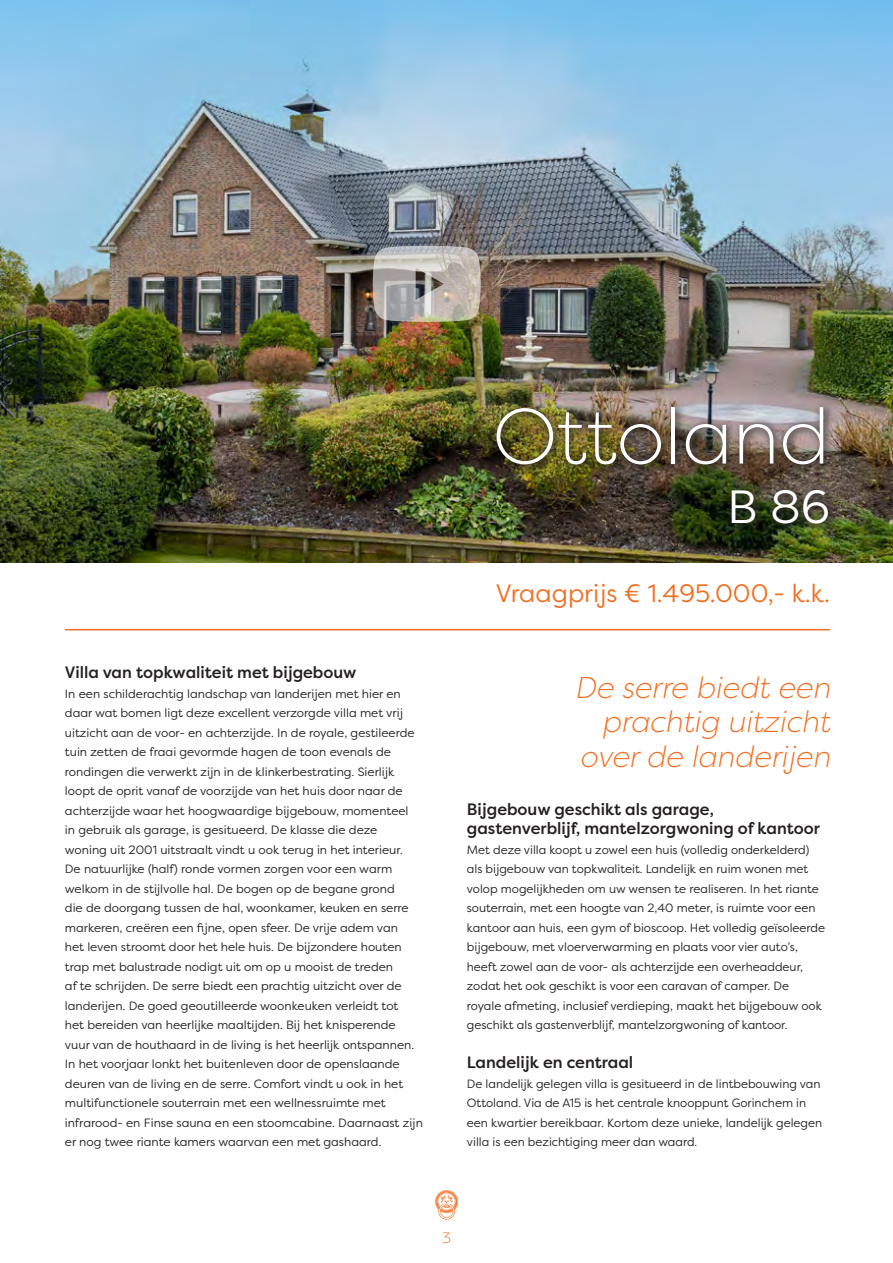
<style>
.page{position:relative;width:893px;height:1263px;background:#fff}
.page>*{position:absolute;margin:0;border:0;box-sizing:border-box;transform-origin:0 0}
.t1{font:300 78px "Filson Pro";color:#fff}
.t2{font:46.5px "Filson Pro";color:#fff}
.Body_9-15{font:italic 300 30px/34.5px "Filson Pro";color:#f36e21;text-align:right}
.t3{font:25.2px "Filson Pro";color:#f36e21}
.Body_9-15-2{font:500 16.5px/19.5px "Filson Pro";color:#231f20}
.tussenkop{font:500 16.5px "Filson Pro";color:#231f20}
.t4{font:300 15px "Filson Pro";color:#f36e21}
.Body_9-15-3{font:12px/19.5px "Filson Pro";color:#231f20}
</style>
<div class="page">
<img style="left:0;top:0;width:893px;height:562px">
<div style="left:489px;top:399px;width:350px;height:135px;background:#231f20;opacity:.75"></div>
<hr style="left:65px;top:629px;width:765px;height:1px;background:#f36e21">
<svg style="left:373px;top:246px;width:108px;height:76px;background:#b4b0aa"></svg>
<svg style="left:435px;top:1190px;width:23px;height:29px"></svg>
<p class="Body_9-15-2" style="left:65px;top:662px;width:293px">Villa van topkwaliteit met bijgebouw</p>
<p class="Body_9-15-3" style="left:65px;top:683px;width:359px">In een schilderachtig landschap van landerijen met hier en daar wat bomen ligt deze excellent verzorgde villa met vrij uitzicht aan de voor- en achterzijde. In de royale, gestileerde tuin zetten de fraai gevormde hagen de toon evenals de rondingen die verwerkt zijn in de klinkerbestrating. Sierlijk loopt de oprit vanaf de voorzijde van het huis door naar de achterzijde waar het hoogwaardige bijgebouw, momenteel<br>in gebruik als garage, is gesitueerd. De klasse die deze<br>woning uit 2001 uitstraalt vindt u ook terug in het interieur.<br>De natuurlijke (half) ronde vormen zorgen voor een warm welkom in de stijlvolle hal. De bogen op de begane grond<br>die de doorgang tussen de hal, woonkamer, keuken en serre markeren, creëren een fijne, open sfeer. De vrije adem van<br>het leven stroomt door het hele huis. De bijzondere houten trap met balustrade nodigt uit om op u mooist de treden<br>af te schrijden. De serre biedt een prachtig uitzicht over de landerijen. De goed geoutilleerde woonkeuken verleidt tot<br>het bereiden van heerlijke maaltijden. Bij het knisperende vuur van de houthaard in de living is het heerlijk ontspannen.<br>In het voorjaar lonkt het buitenleven door de openslaande deuren van de living en de serre. Comfort vindt u ook in het multifunctionele souterrain met een wellnessruimte met infrarood- en Finse sauna en een stoomcabine. Daarnaast zijn er nog twee riante kamers waarvan een met gashaard.</p>
<p class="t1" style="left:492px;top:386px;width:339px">Ottoland</p>
<p class="t2" style="left:727px;top:476px;width:104px">B 86</p>
<p class="t3" style="left:496px;top:576px;width:336px">Vraagprijs € 1.495.000,- k.k.</p>
<p class="Body_9-15" style="left:574px;top:669px;width:257px">De serre biedt een prachtig uitzicht</p>
<p class="Body_9-15" style="left:579px;top:738px;width:252px">over de landerijen</p>
<p class="Body_9-15-2" style="left:467px;top:799px;width:355px">Bijgebouw geschikt als garage, gastenverblijf, mantelzorgwoning of kantoor</p>
<p class="Body_9-15-3" style="left:467px;top:839px;width:360px">Met deze villa koopt u zowel een huis (volledig onderkelderd) als bijgebouw van topkwaliteit. Landelijk en ruim wonen met volop mogelijkheden om uw wensen te realiseren. In het riante souterrain, met een hoogte van 2,40 meter, is ruimte voor een kantoor aan huis, een gym of bioscoop. Het volledig geïsoleerde bijgebouw, met vloerverwarming en plaats voor vier auto’s, heeft zowel aan de voor- als achterzijde een overheaddeur, zodat het ook geschikt is voor een caravan of camper. De royale afmeting, inclusief verdieping, maakt het bijgebouw ook geschikt als gastenverblijf, mantelzorgwoning of kantoor.</p>
<p class="tussenkop" style="left:467px;top:1051px;width:168px">Landelijk en centraal</p>
<p class="Body_9-15-3" style="left:467px;top:1073px;width:357px">De landelijk gelegen villa is gesitueerd in de lintbebouwing van Ottoland. Via de A15 is het centrale knooppunt Gorinchem in een kwartier bereikbaar. Kortom deze unieke, landelijk gelegen villa is een bezichtiging meer dan waard.</p>
<p class="t4" style="left:442px;top:1228px;width:10px">3</p>
</div>
